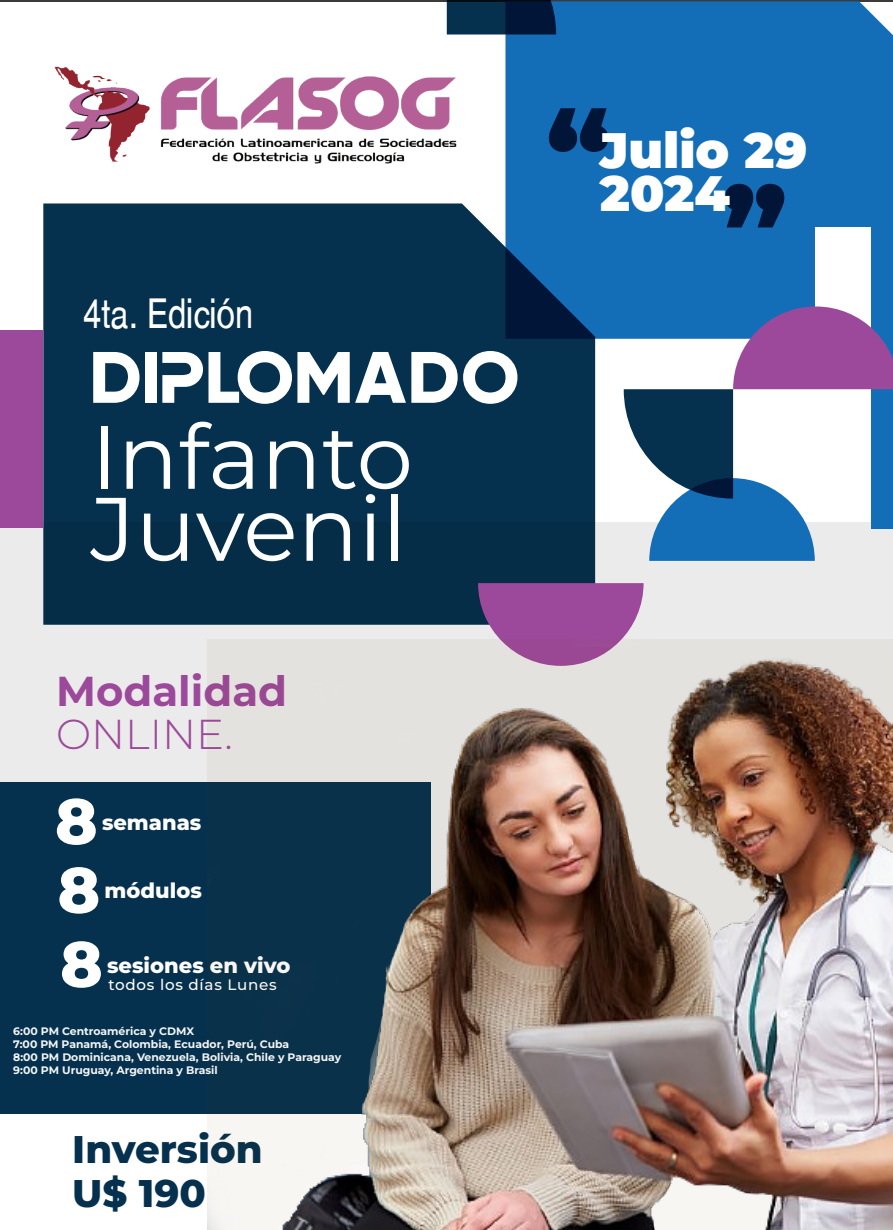
<style>
.page{position:relative;width:893px;height:1230px;background:#fff}
.page>*{position:absolute;margin:0;border:0;box-sizing:border-box;transform-origin:0 0}
.t1{font:900 106.92px "Montserrat";color:#06314e}
.t2{font:89.77px/71.9px "Montserrat";color:#fff}
.t3{font:700 74.73px "Maximize";color:#fff}
.t4{font:800 63.88px "Montserrat";color:#fff}
.t5{font:900 49.7px/43.1px "Montserrat";color:#fff}
.t6{font:700 41.82px "Montserrat";color:#9d499b}
.t7{font:300 41.82px "Montserrat";color:#9d499b}
.t8{font:40.25px "Switzerland Narrow Plain";color:#fff}
.t9{font:800 38.5px/43.8px "Montserrat";color:#06314e}
.t10{font:800 21px "Montserrat";color:#fff}
.t11{font:500 15.05px "Montserrat";letter-spacing:.05em;color:#fff}
.t12{font:700 10.85px/13px "Montserrat";color:#f3f5f5}
</style>
<div class="page">
<div style="left:0;top:522px;width:892px;height:432px;background:#ebebeb"></div>
<div style="left:505px;top:1px;width:387px;height:338px;background:#136eb7"></div>
<svg style="left:43px;top:203px;width:552px;height:421px;background:#083351"></svg>
<div style="left:870px;top:133px;width:22px;height:395px;background:#136eb7"></div>
<div style="left:0;top:330px;width:43px;height:198px;background:#9d499b"></div>
<svg style="left:446px;top:0;width:110px;height:34px;background:#052543"></svg>
<div style="left:815px;top:227px;width:55px;height:121px;background:#fff"></div>
<svg style="left:623px;top:306px;width:269px;height:254px"></svg>
<svg style="left:478px;top:583px;width:165px;height:56px;background:#9f529e"></svg>
<img style="left:54px;top:66px;width:403px;height:98px">
<div style="left:0;top:782px;width:430px;height:331px;background:#06314e"></div>
<img style="left:32px;top:639px;width:860px;height:590px">
<h3 class="t8" style="left:83px;top:289px;width:171px">4ta. Edición</h3>
<h3 class="t3" style="left:93px;top:332px;width:431px">DIPLOMADO</h3>
<h2 class="t2" style="left:90px;top:418px;width:324px">Infanto<br>Juvenil</h2>
<h1 class="t1" style="left:546px;top:78px;width:65px">“</h1>
<h3 class="t5" style="left:599px;top:128px;width:209px">Julio 29<br>2024</h3>
<h1 class="t1" style="left:722px;top:155px;width:65px">”</h1>
<h3 class="t6" style="left:56px;top:662px;width:232px">Modalidad</h3>
<h3 class="t7" style="left:56px;top:706px;width:178px">ONLINE.</h3>
<h3 class="t4" style="left:55px;top:778px;width:44px">8</h3>
<h3 class="t10" style="left:102px;top:808px;width:101px">semanas</h3>
<h3 class="t4" style="left:57px;top:847px;width:44px">8</h3>
<h3 class="t10" style="left:104px;top:876px;width:99px">módulos</h3>
<h3 class="t4" style="left:60px;top:921px;width:44px">8</h3>
<h3 class="t10" style="left:107px;top:950px;width:185px">sesiones en vivo</h3>
<h3 class="t11" style="left:108px;top:974px;width:170px">todos los días Lunes</h3>
<p class="t12" style="left:13px;top:1024px;width:329px">6:00 PM Centroamérica y CDMX<br>7:00 PM Panamá, Colombia, Ecuador, Perú, Cuba<br>8:00 PM Dominicana, Venezuela, Bolivia, Chile y Paraguay 9:00 PM Uruguay, Argentina y Brasil</p>
<h3 class="t9" style="left:72px;top:1125px;width:192px">Inversión<br>U$ 190</h3>
</div>
